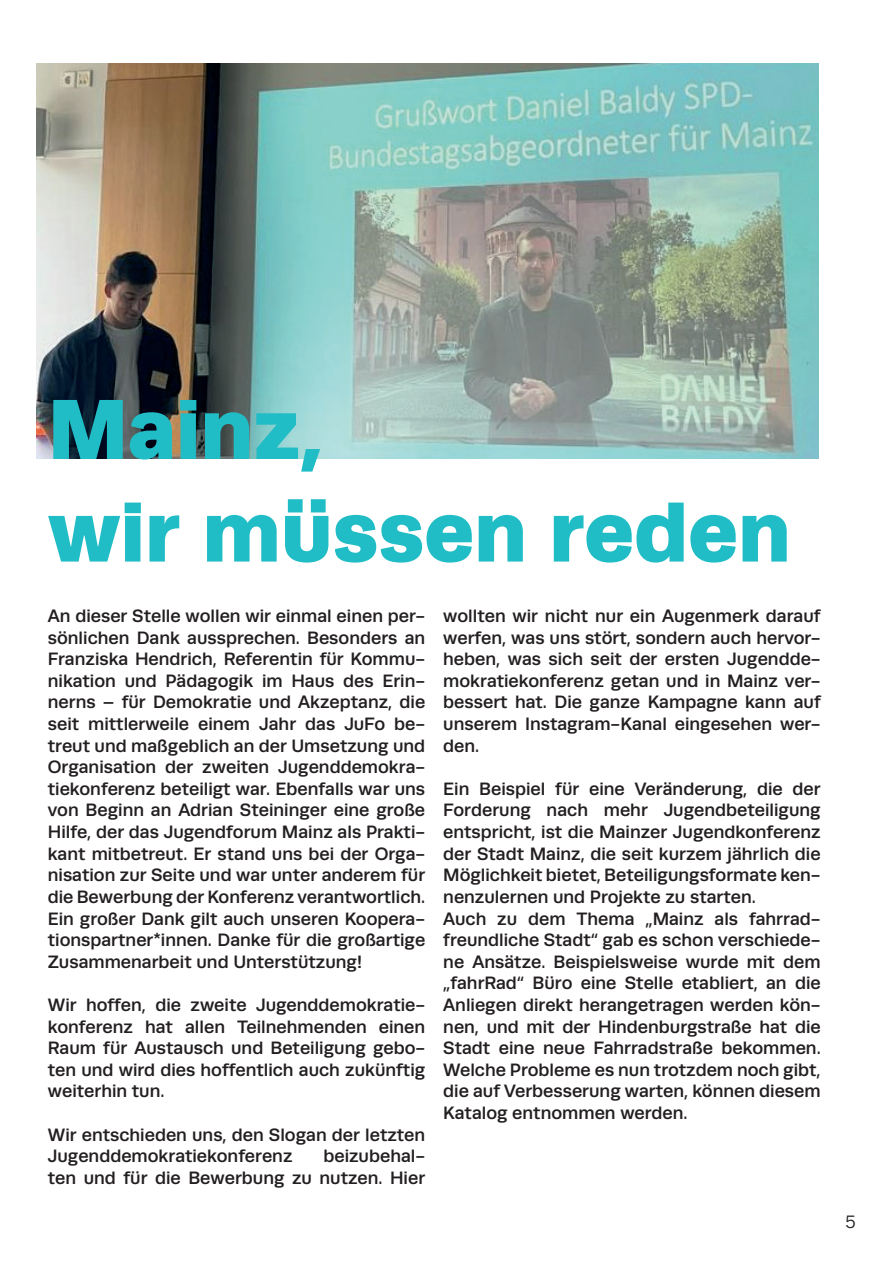
<style>
.page{position:relative;width:893px;height:1263px;background:#fff}
.page>*{position:absolute;margin:0;border:0;box-sizing:border-box;transform-origin:0 0}
.t1{font:900 85.5px "Runda";color:#21bdc6}
.t2{font:500 18px/21.6px "Runda";color:#231f20;text-align:justify}
.t3{font:18px "Runda";color:#231f20}
</style>
<div class="page">
<img style="left:36px;top:64px;width:783px;height:395px">
<p class="t1" style="left:48px;top:378px;width:278px">Mainz,</p>
<p class="t1" style="left:48px;top:480px;width:744px">wir müssen reden</p>
<p class="t2" style="left:48px;top:605px;width:379px">An dieser Stelle wollen wir einmal einen per&shy;sönlichen Dank aussprechen. Besonders an Franziska Hendrich, Referentin für Kommu&shy;nikation und Pädagogik im Haus des Erin&shy;nerns – für Demokratie und Akzeptanz, die seit mittlerweile einem Jahr das JuFo be&shy;treut und maßgeblich an der Umsetzung und Organisation der zweiten Jugenddemokra&shy;tiekonferenz beteiligt war. Ebenfalls war uns von Beginn an Adrian Steininger eine große Hilfe, der das Jugendforum Mainz als Prakti&shy;kant mitbetreut. Er stand uns bei der Orga&shy;nisation zur Seite und war unter anderem für die Bewerbung der Konferenz verantwortlich.<br>Ein großer Dank gilt auch unseren Koopera&shy;tionspartner*innen. Danke für die großartige Zusammenarbeit und Unterstützung!</p>
<p class="t2" style="left:48px;top:994px;width:379px">Wir hoffen, die zweite Jugenddemokratie&shy;konferenz hat allen Teilnehmenden einen Raum für Austausch und Beteiligung gebo&shy;ten und wird dies hoffentlich auch zukünftig weiterhin tun.</p>
<p class="t2" style="left:48px;top:1123px;width:379px">Wir entschieden uns, den Slogan der letzten<br>Jugenddemokratiekonferenz</p>
<p class="t2" style="left:48px;top:1145px;width:379px;text-align:right">beizubehal-<br>ten und für die Bewerbung zu nutzen. Hier</p>
<p class="t2" style="left:443px;top:605px;width:379px">wollten wir nicht nur ein Augenmerk darauf werfen, was uns stört, sondern auch hervor&shy;heben, was sich seit der ersten Jugendde&shy;mokratiekonferenz getan und in Mainz ver&shy;bessert hat. Die ganze Kampagne kann auf unserem Instagram-Kanal eingesehen wer&shy;den.</p>
<p class="t2" style="left:443px;top:778px;width:379px">Ein Beispiel für eine Veränderung, die der Forderung nach mehr Jugendbeteiligung entspricht, ist die Mainzer Jugendkonferenz der Stadt Mainz, die seit kurzem jährlich die Möglichkeit bietet, Beteiligungsformate ken&shy;nenzulernen und Projekte zu starten.</p>
<p class="t2" style="left:443px;top:907px;width:379px">Auch zu dem Thema „Mainz als fahrrad&shy;freundliche Stadt“ gab es schon verschiede&shy;ne Ansätze. Beispielsweise wurde mit dem „fahrRad“ Büro eine Stelle etabliert, an die Anliegen direkt herangetragen werden kön&shy;nen, und mit der Hindenburgstraße hat die Stadt eine neue Fahrradstraße bekommen.<br>Welche Probleme es nun trotzdem noch gibt, die auf Verbesserung warten, können diesem Katalog entnommen werden.</p>
<p class="t3" style="left:845px;top:1212px;width:12px">5</p>
</div>
